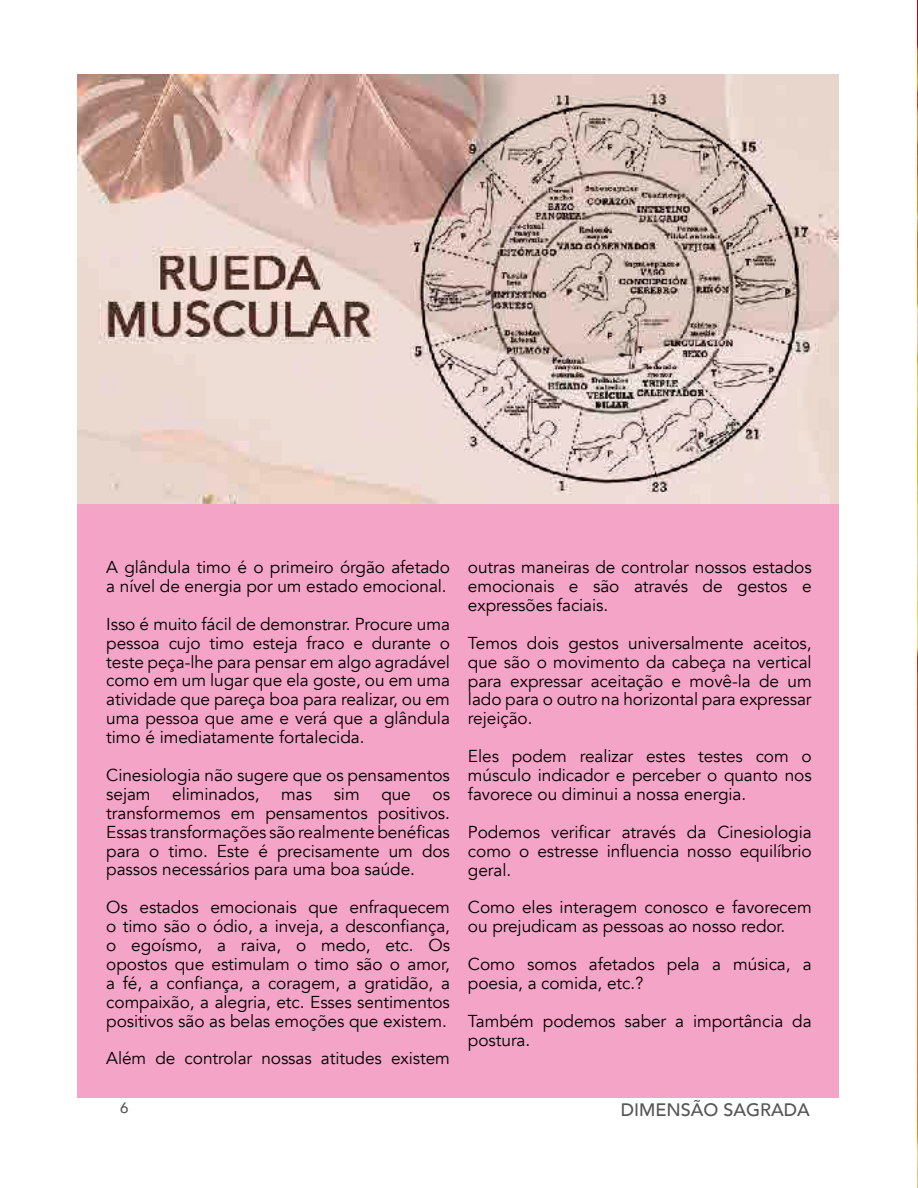
<style>
.page{position:relative;width:918px;height:1188px;background:#fff}
.page>*{position:absolute;margin:0;border:0;box-sizing:border-box;transform-origin:0 0}
.t1{font:500 18px "Avenir";color:#565655}
.t2{font:17.25px/18.9px "Avenir";letter-spacing:-.005em;color:#000;text-align:justify}
.t3{font:500 15px "Avenir";color:#565655}
</style>
<div class="page">
<img style="left:917px;top:0;width:1px;height:1188px">
<div style="left:77px;top:75px;width:762px;height:1023px;background:#f4a4c7"></div>
<img style="left:77px;top:75px;width:762px;height:428px">
<p class="t2" style="left:106px;top:558px;width:345px">A glândula timo é o primeiro órgão afetado a nível de energia por um estado emocional.</p>
<p class="t2" style="left:106px;top:615px;width:345px">Isso é muito fácil de demonstrar. Procure uma pessoa cujo timo esteja fraco e durante o teste peça-lhe para pensar em algo agradável como em um lugar que ela goste, ou em uma atividade que pareça boa para realizar, ou em uma pessoa que ame e verá que a glândula timo é imediatamente fortalecida.</p>
<p class="t2" style="left:106px;top:766px;width:345px">Cinesiologia não sugere que os pensamentos sejam</p>
<p class="t2" style="left:172px;top:785px;width:89px">eliminados,</p>
<p class="t2" style="left:281px;top:785px;width:32px">mas</p>
<p class="t2" style="left:334px;top:785px;width:28px">sim</p>
<p class="t2" style="left:381px;top:785px;width:31px">que</p>
<p class="t2" style="left:106px;top:785px;width:345px;text-indent:326px">os transformemos em pensamentos positivos.<br>Essas transformações são realmente benéficas para o timo. Este é precisamente um dos passos necessários para uma boa saúde.</p>
<p class="t2" style="left:106px;top:898px;width:345px">Os estados emocionais que enfraquecem o timo são o ódio, a inveja, a desconfiança, o egoísmo, a raiva, o medo, etc. Os opostos que estimulam o timo são o amor, a fé, a confiança, a coragem, a gratidão, a compaixão, a alegria, etc. Esses sentimentos positivos são as belas emoções que existem.</p>
<p class="t2" style="left:106px;top:1049px;width:345px">Além de controlar nossas atitudes existem</p>
<p class="t2" style="left:468px;top:558px;width:345px">outras maneiras de controlar nossos estados emocionais e são através de gestos e expressões faciais.</p>
<p class="t2" style="left:468px;top:634px;width:345px">Temos dois gestos universalmente aceitos, que são o movimento da cabeça na vertical para expressar aceitação e movê-la de um lado para o outro na horizontal para expressar rejeição.</p>
<p class="t2" style="left:468px;top:747px;width:345px">Eles podem realizar estes testes com o músculo indicador e perceber o quanto nos favorece ou diminui a nossa energia.</p>
<p class="t2" style="left:468px;top:823px;width:345px">Podemos verificar através da Cinesiologia como o estresse influencia nosso equilíbrio geral.</p>
<p class="t2" style="left:468px;top:898px;width:345px">Como eles interagem conosco e favorecem ou prejudicam as pessoas ao nosso redor.</p>
<p class="t2" style="left:468px;top:955px;width:345px">Como somos afetados pela a música, a poesia, a comida, etc.?</p>
<p class="t2" style="left:468px;top:1012px;width:345px">Também podemos saber a importância da postura.</p>
<p class="t3" style="left:120px;top:1095px;width:10px">6</p>
<p class="t1" style="left:621px;top:1094px;width:190px">DIMENSÃO SAGRADA</p>
</div>
